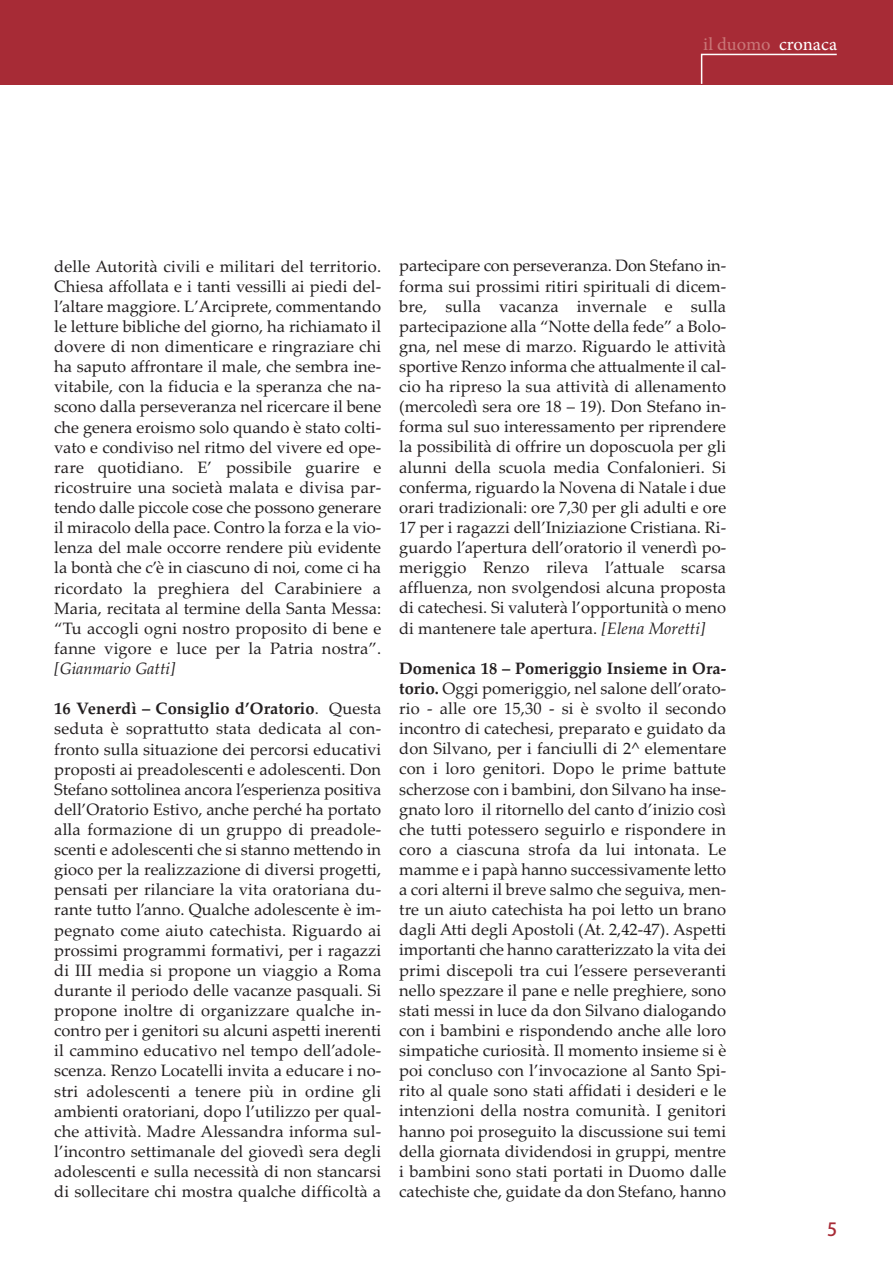
<style>
.page{position:relative;width:893px;height:1263px;background:#fff}
.page>*{position:absolute;margin:0;border:0;box-sizing:border-box;transform-origin:0 0}
.t1{font:18px "Adobe Hebrew";letter-spacing:-.005em;color:#c97677}
.t2{font:18px "Adobe Heiti Std";color:#a72b36}
.t3{font:16.5px/20.1px "Palatino Linotype";letter-spacing:.005em;color:#231f20;text-align:justify}
.t4{font:italic 16.5px "Palatino Linotype";color:#231f20}
.s1{color:#fff}
.s2{font-weight:700}
.s3{font-style:italic}
</style>
<div class="page">
<div style="left:0;top:0;width:893px;height:85px;background:#a72b36"></div>
<p class="t1" style="left:703px;top:37px;width:135px">il duomo <span class="s1">cronaca</span></p>
<p class="t3" style="left:54px;top:256px;width:328px">delle Autorità civili e militari del territorio.<br>Chiesa affollata e i tanti vessilli ai piedi del&shy;l’altare maggiore. L’Arciprete, commentando le letture bibliche del giorno, ha richiamato il dovere di non dimenticare e ringraziare chi ha saputo affrontare il male, che sembra ine&shy;vitabile, con la fiducia e la speranza che na&shy;scono dalla perseveranza nel ricercare il bene che genera eroismo solo quando è stato colti&shy;vato e condiviso nel ritmo del vivere ed ope&shy;rare quotidiano. E’ possibile guarire e ricostruire una società malata e divisa par&shy;tendo dalle piccole cose che possono generare il miracolo della pace. Contro la forza e la vio&shy;lenza del male occorre rendere più evidente la bontà che c’è in ciascuno di noi, come ci ha ricordato la preghiera del Carabiniere a Maria, recitata al termine della Santa Messa: “Tu accogli ogni nostro proposito di bene e fanne vigore e luce per la Patria nostra”.</p>
<p class="t4" style="left:54px;top:658px;width:123px">[Gianmario Gatti]</p>
<p class="t3" style="left:54px;top:698px;width:328px"><span class="s2">16 Venerdì – Consiglio d’Oratorio</span>. Questa seduta è soprattutto stata dedicata al con&shy;fronto sulla situazione dei percorsi educativi proposti ai preadolescenti e adolescenti. Don Stefano sottolinea ancora l’esperienza positiva dell’Oratorio Estivo, anche perché ha portato alla formazione di un gruppo di preadole&shy;scenti e adolescenti che si stanno mettendo in gioco per la realizzazione di diversi progetti, pensati per rilanciare la vita oratoriana du&shy;rante tutto l’anno. Qualche adolescente è im&shy;pegnato come aiuto catechista. Riguardo ai prossimi programmi formativi, per i ragazzi di III media si propone un viaggio a Roma durante il periodo delle vacanze pasquali. Si propone inoltre di organizzare qualche in&shy;contro per i genitori su alcuni aspetti inerenti il cammino educativo nel tempo dell’adole&shy;scenza. Renzo Locatelli invita a educare i no&shy;stri adolescenti a tenere più in ordine gli ambienti oratoriani, dopo l’utilizzo per qual&shy;che attività. Madre Alessandra informa sul&shy;l’incontro settimanale del giovedì sera degli adolescenti e sulla necessità di non stancarsi di sollecitare chi mostra qualche difficoltà a</p>
<p class="t3" style="left:399px;top:256px;width:328px">partecipare con perseveranza. Don Stefano in&shy;forma sui prossimi ritiri spirituali di dicem&shy;bre, sulla vacanza invernale e sulla partecipazione alla “Notte della fede” a Bolo&shy;gna, nel mese di marzo. Riguardo le attività sportive Renzo informa che attualmente il cal&shy;cio ha ripreso la sua attività di allenamento (mercoledì sera ore 18 – 19). Don Stefano in&shy;forma sul suo interessamento per riprendere la possibilità di offrire un doposcuola per gli alunni della scuola media Confalonieri. Si conferma, riguardo la Novena di Natale i due orari tradizionali: ore 7,30 per gli adulti e ore 17 per i ragazzi dell’Iniziazione Cristiana. Ri&shy;guardo l’apertura dell’oratorio il venerdì po&shy;meriggio Renzo rileva l’attuale scarsa affluenza, non svolgendosi alcuna proposta di catechesi. Si valuterà l’opportunità o meno di mantenere tale apertura. <span class="s3">[Elena Moretti]</span></p>
<p class="t3" style="left:399px;top:658px;width:328px"><span class="s2">Domenica 18 – Pomeriggio Insieme in Ora&shy;torio.</span> Oggi pomeriggio, nel salone dell’orato&shy;rio - alle ore 15,30 - si è svolto il secondo incontro di catechesi, preparato e guidato da don Silvano, per i fanciulli di 2^ elementare con i loro genitori. Dopo le prime battute scherzose con i bambini, don Silvano ha inse&shy;gnato loro il ritornello del canto d’inizio così che tutti potessero seguirlo e rispondere in coro a ciascuna strofa da lui intonata. Le mamme e i papà hanno successivamente letto a cori alterni il breve salmo che seguiva, men&shy;tre un aiuto catechista ha poi letto un brano dagli Atti degli Apostoli (At. 2,42-47). Aspetti importanti che hanno caratterizzato la vita dei primi discepoli tra cui l’essere perseveranti nello spezzare il pane e nelle preghiere, sono stati messi in luce da don Silvano dialogando con i bambini e rispondendo anche alle loro simpatiche curiosità. Il momento insieme si è poi concluso con l’invocazione al Santo Spi&shy;rito al quale sono stati affidati i desideri e le intenzioni della nostra comunità. I genitori hanno poi proseguito la discussione sui temi della giornata dividendosi in gruppi, mentre i bambini sono stati portati in Duomo dalle catechiste che, guidate da don Stefano, hanno</p>
<p class="t2" style="left:827px;top:1218px;width:12px">5</p>
</div>
